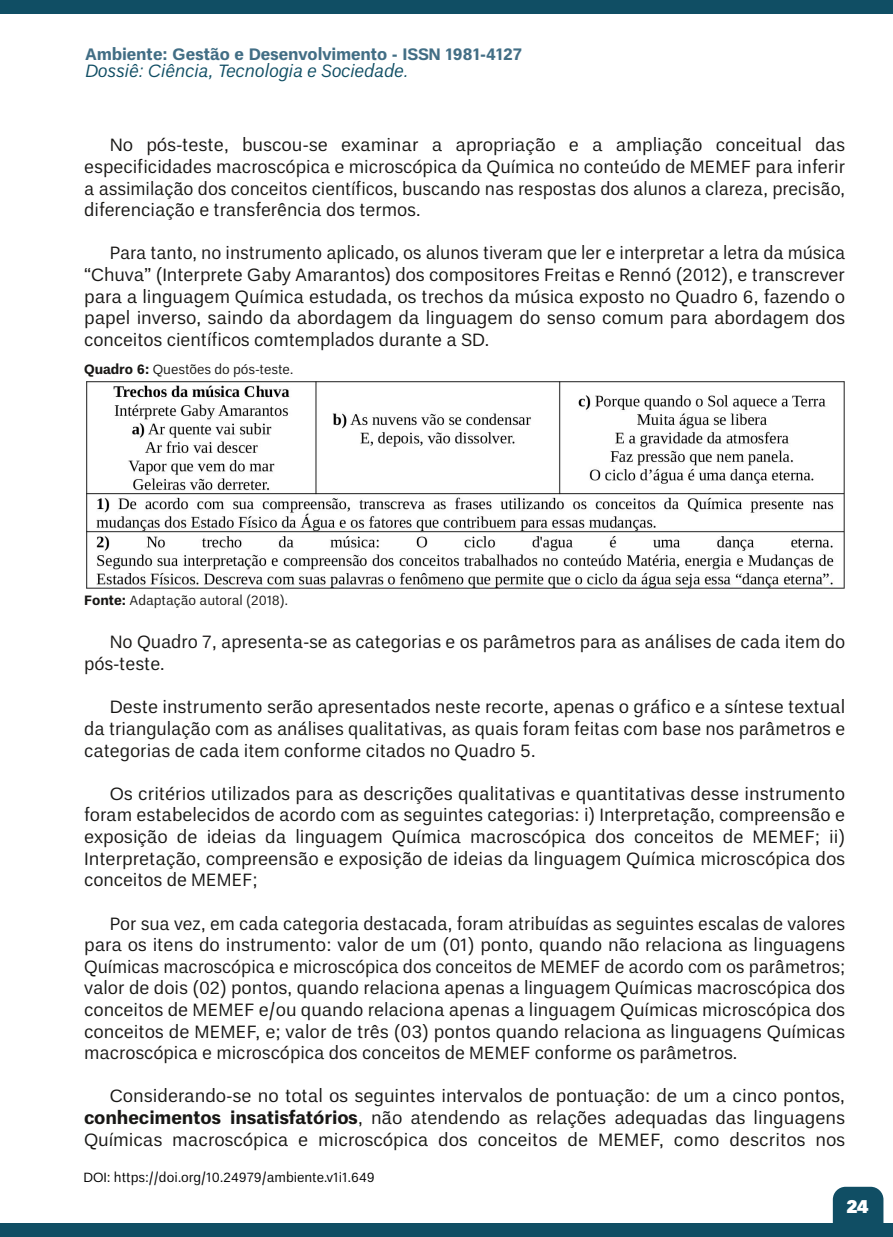
<style>
.page{position:relative;width:893px;height:1237px;background:#fff}
.page>*{position:absolute;margin:0;border:0;box-sizing:border-box;transform-origin:0 0}
.t1{font:18px/21.6px "Un B Pro";letter-spacing:-.005em;color:#181715;text-align:justify}
.t2{font:italic 18px "Un B Pro";color:#104e64}
.t3{font:900 18px "Un B Pro";color:#fff}
.t4{font:700 16.5px "Un B Pro";letter-spacing:-.005em;color:#426e85}
.t5{font:13.5px "Un B Pro";letter-spacing:-.01em;color:#181715}
.t6{font:13.5px "Un B Pro";letter-spacing:-.005em;color:#000}
.s1{font-weight:700}
</style>
<div class="page">
<div style="left:833px;top:1186px;width:50px;height:36px;background:#104e64"></div>
<div style="left:0;top:1222px;width:893px;height:14px;background:#104e64"></div>
<div style="left:0;top:0;width:893px;height:14px;background:#104e64"></div>
<img style="left:86px;top:382px;width:758px;height:206px">
<p class="t4" style="left:85px;top:48px;width:438px">Ambiente: Gestão e Desenvolvimento - ISSN 1981-4127</p>
<p class="t2" style="left:85px;top:64px;width:325px">Dossiê: Ciência, Tecnologia e Sociedade.</p>
<p class="t1" style="left:84px;top:135px;width:762px;text-indent:26px">No pós-teste, buscou-se examinar a apropriação e a ampliação conceitual das especificidades macroscópica e microscópica da Química no conteúdo de MEMEF para inferir a assimilação dos conceitos científicos, buscando nas respostas dos alunos a clareza, precisão, diferenciação e transferência dos termos.</p>
<p class="t1" style="left:84px;top:243px;width:763px;text-indent:26px">Para tanto, no instrumento aplicado, os alunos tiveram que ler e interpretar a letra da música “Chuva” (Interprete Gaby Amarantos) dos compositores Freitas e Rennó (2012), e transcrever para a linguagem Química estudada, os trechos da música exposto no Quadro 6, fazendo o papel inverso, saindo da abordagem da linguagem do senso comum para abordagem dos conceitos científicos comtemplados durante a SD.</p>
<p class="t5" style="left:84px;top:363px;width:211px"><span class="s1">Quadro 6:</span> Questões do pós-teste.</p>
<p class="t5" style="left:84px;top:594px;width:206px"><span class="s1">Fonte:</span> Adaptação autoral (2018).</p>
<p class="t1" style="left:84px;top:632px;width:762px;text-indent:26px">No Quadro 7, apresenta-se as categorias e os parâmetros para as análises de cada item do pós-teste.</p>
<p class="t1" style="left:84px;top:697px;width:762px;text-indent:26px">Deste instrumento serão apresentados neste recorte, apenas o gráfico e a síntese textual da triangulação com as análises qualitativas, as quais foram feitas com base nos parâmetros e categorias de cada item conforme citados no Quadro 5.</p>
<p class="t1" style="left:84px;top:783px;width:762px;text-indent:26px">Os critérios utilizados para as descrições qualitativas e quantitativas desse instrumento foram estabelecidos de acordo com as seguintes categorias: i) Interpretação, compreensão e exposição de ideias da linguagem Química macroscópica dos conceitos de MEMEF; ii)<br>Interpretação, compreensão e exposição de ideias da linguagem Química microscópica dos conceitos de MEMEF;</p>
<p class="t1" style="left:84px;top:913px;width:762px;text-indent:26px">Por sua vez, em cada categoria destacada, foram atribuídas as seguintes escalas de valores para os itens do instrumento: valor de um (01) ponto, quando não relaciona as linguagens Químicas macroscópica e microscópica dos conceitos de MEMEF de acordo com os parâmetros; valor de dois (02) pontos, quando relaciona apenas a linguagem Químicas macroscópica dos conceitos de MEMEF e/ou quando relaciona apenas a linguagem Químicas microscópica dos conceitos de MEMEF, e; valor de três (03) pontos quando relaciona as linguagens Químicas macroscópica e microscópica dos conceitos de MEMEF conforme os parâmetros.</p>
<p class="t1" style="left:84px;top:1086px;width:762px;text-indent:26px">Considerando-se no total os seguintes intervalos de pontuação: de um a cinco pontos, <span class="s1">conhecimentos insatisfatórios</span>, não atendendo as relações adequadas das linguagens Químicas macroscópica e microscópica dos conceitos de MEMEF, como descritos nos</p>
<p class="t6" style="left:84px;top:1171px;width:293px">DOI: https://doi.org/10.24979/ambiente.v1i1.649</p>
<p class="t3" style="left:846px;top:1199px;width:24px">24</p>
</div>
